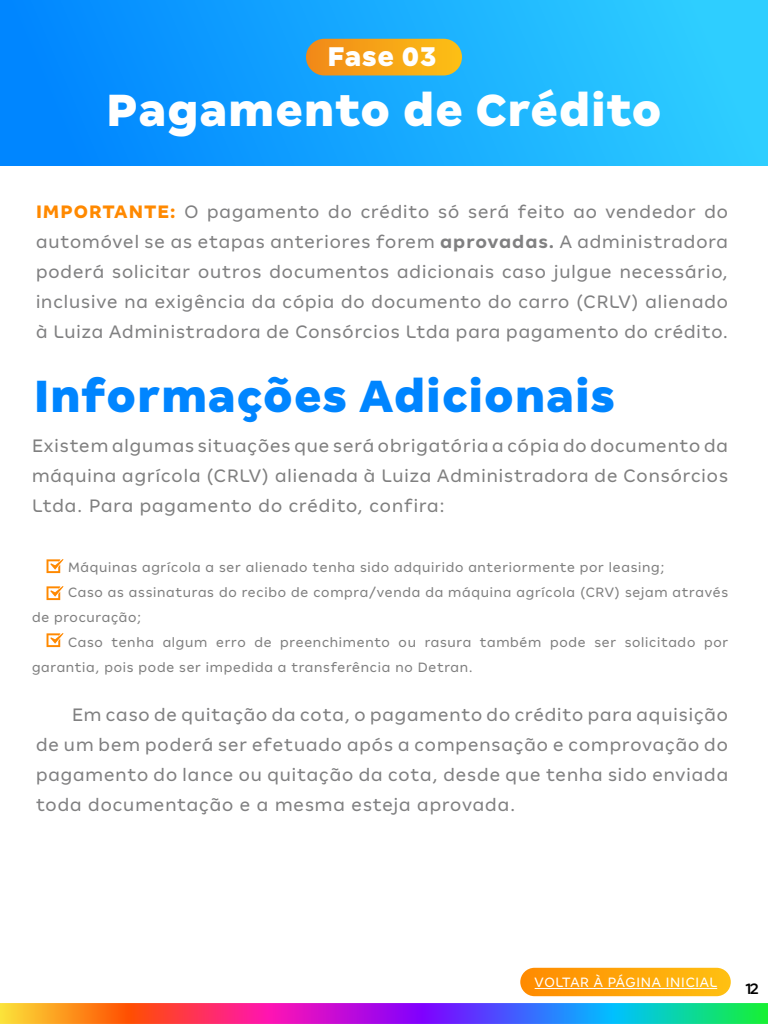
<style>
.page{position:relative;width:768px;height:1024px;background:#fff}
.page>*{position:absolute;margin:0;border:0;box-sizing:border-box;transform-origin:0 0}
.t1{font:900 50px "Magalu Textos Beta";color:#0085ff}
.t2{font:900 50px "Magalu Textos Beta";color:#fff}
.t3{font:900 30px "Magalu Textos Beta";color:#fff}
.t4{font:20px/30px "Magalu Titulos";letter-spacing:.05em;color:#808081;text-align:justify}
.t5{font:20px/30px "Magalu Titulos";letter-spacing:.05em;color:#808080;text-align:justify}
.t6{font:500 17px "Magalu Submarcas";color:#000}
.t7{font:15px "Magalu Titulos";letter-spacing:.05em;color:#808080}
.t8{font:15px "Magalu Titulos";letter-spacing:.05em;color:#fff}
.s1{font-weight:800;color:#ff8900}
.s2{font-weight:700}
</style>
<div class="page">
<div style="left:0;top:0;width:768px;height:166px;background:linear-gradient(to right,#0082ff,#30d1ff)"></div>
<div style="left:306px;top:39px;width:156px;height:36px;background:linear-gradient(to right,#f18918,#fcc016);border-radius:18px"></div>
<img style="left:0;top:1003px;width:768px;height:21px">
<div style="left:520px;top:968px;width:211px;height:28px;background:linear-gradient(to right,#ff8a01,#ffc012);border-radius:14px"></div>
<hr style="left:535px;top:988px;width:182px;height:1px;background:#fff">
<svg style="left:47px;top:559px;width:17px;height:14px"></svg>
<svg style="left:47px;top:586px;width:17px;height:14px"></svg>
<svg style="left:47px;top:633px;width:17px;height:14px"></svg>
<h2 class="t3" style="left:327px;top:38px;width:111px">Fase 03</h2>
<h1 class="t2" style="left:106px;top:80px;width:558px">Pagamento de Crédito</h1>
<p class="t4" style="left:36px;top:197px;width:694px"><span class="s1">IMPORTANTE:</span> O pagamento do crédito só será feito ao vendedor do automóvel se as etapas anteriores forem <span class="s2">aprovadas.</span> A administradora poderá solicitar outros documentos adicionais caso julgue necessário, inclusive na exigência da cópia do documento do carro (CRLV) alienado à Luiza Administradora de Consórcios Ltda para pagamento do crédito.</p>
<h1 class="t1" style="left:33px;top:366px;width:584px">Informações Adicionais</h1>
<p class="t5" style="left:32px;top:431px;width:697px">Existem algumas situações que será obrigatória a cópia do documento da máquina agrícola (CRLV) alienada à Luiza Administradora de Consórcios Ltda. Para pagamento do crédito, confira:</p>
<p class="t7" style="left:68px;top:559px;width:598px">Máquinas agrícola a ser alienado tenha sido adquirido anteriormente por leasing;</p>
<p class="t7" style="left:68px;top:584px;width:662px">Caso as assinaturas do recibo de compra/venda da máquina agrícola (CRV) sejam através</p>
<p class="t7" style="left:32px;top:609px;width:111px">de procuração;</p>
<p class="t7" style="left:68px;top:634px;width:662px">Caso tenha algum erro de preenchimento ou rasura também pode ser solicitado por</p>
<p class="t7" style="left:32px;top:659px;width:442px">garantia, pois pode ser impedida a transferência no Detran.</p>
<p class="t4" style="left:36px;top:700px;width:694px;text-indent:36px">Em caso de quitação da cota, o pagamento do crédito para aquisição de um bem poderá ser efetuado após a compensação e comprovação do pagamento do lance ou quitação da cota, desde que tenha sido enviada toda documentação e a mesma esteja aprovada.</p>
<p class="t8" style="left:535px;top:975px;width:184px">VOLTAR À PÁGINA INICIAL</p>
<p class="t6" style="left:745px;top:980px;width:15px">12</p>
</div>
